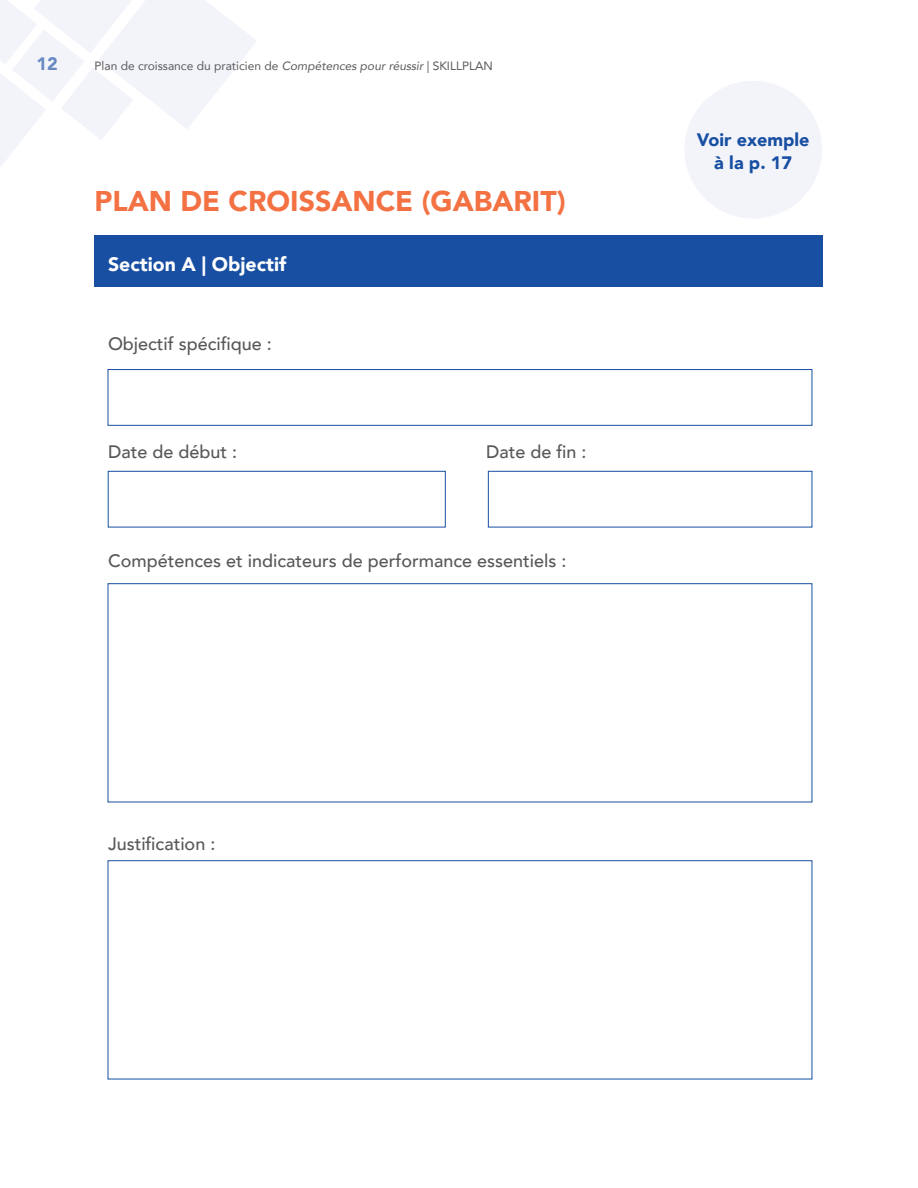
<style>
.page{position:relative;width:918px;height:1188px;background:#fff}
.page>*{position:absolute;margin:0;border:0;box-sizing:border-box;transform-origin:0 0}
.H2_Spanned{font:900 28.5px "Avenir";color:#f37142}
.H2_Spanned-2{font:900 19.5px "Avenir";color:#fff}
.t1{font:500 18px "Avenir";color:#57585a}
.Body_-_Bigger{font:900 18px/22.5px "Avenir";color:#184fa2;text-align:center}
.t2{font:12px "Avenir";color:#57585a}
.s1{font-style:italic}
</style>
<div class="page">
<svg style="left:0;top:0;width:256px;height:167px"></svg>
<div style="left:94px;top:235px;width:730px;height:52px;background:#184fa2"></div>
<div style="left:108px;top:369px;width:704px;height:57px;border:1px solid #184fa2"></div>
<div style="left:108px;top:471px;width:338px;height:56px;border:1px solid #184fa2"></div>
<div style="left:488px;top:471px;width:324px;height:56px;border:1px solid #184fa2"></div>
<div style="left:684px;top:81px;width:138px;height:138px;background:#f3f4f9;border-radius:50%"></div>
<p class="Body_-_Bigger" style="left:37px;top:52px;width:23px">12</p>
<p class="t2" style="left:94px;top:57px;width:400px">Plan de croissance du praticien de <span class="s1">Compétences pour réussir</span> | SKILLPLAN</p>
<p class="H2_Spanned" style="left:94px;top:176px;width:473px">PLAN DE CROISSANCE (GABARIT)</p>
<p class="H2_Spanned-2" style="left:108px;top:248px;width:180px">Section A | Objectif</p>
<h2 class="t1" style="left:108px;top:328px;width:165px">Objectif spécifique :</h2>
<h2 class="t1" style="left:108px;top:436px;width:131px">Date de début :</h2>
<h2 class="t1" style="left:486px;top:436px;width:102px">Date de fin :</h2>
<h2 class="t1" style="left:108px;top:545px;width:460px">Compétences et indicateurs de performance essentiels :</h2>
<h2 class="t1" style="left:108px;top:828px;width:109px">Justification :</h2>
<p class="Body_-_Bigger" style="left:697px;top:128px;width:114px">Voir exemple à la p. 17</p>
</div>
